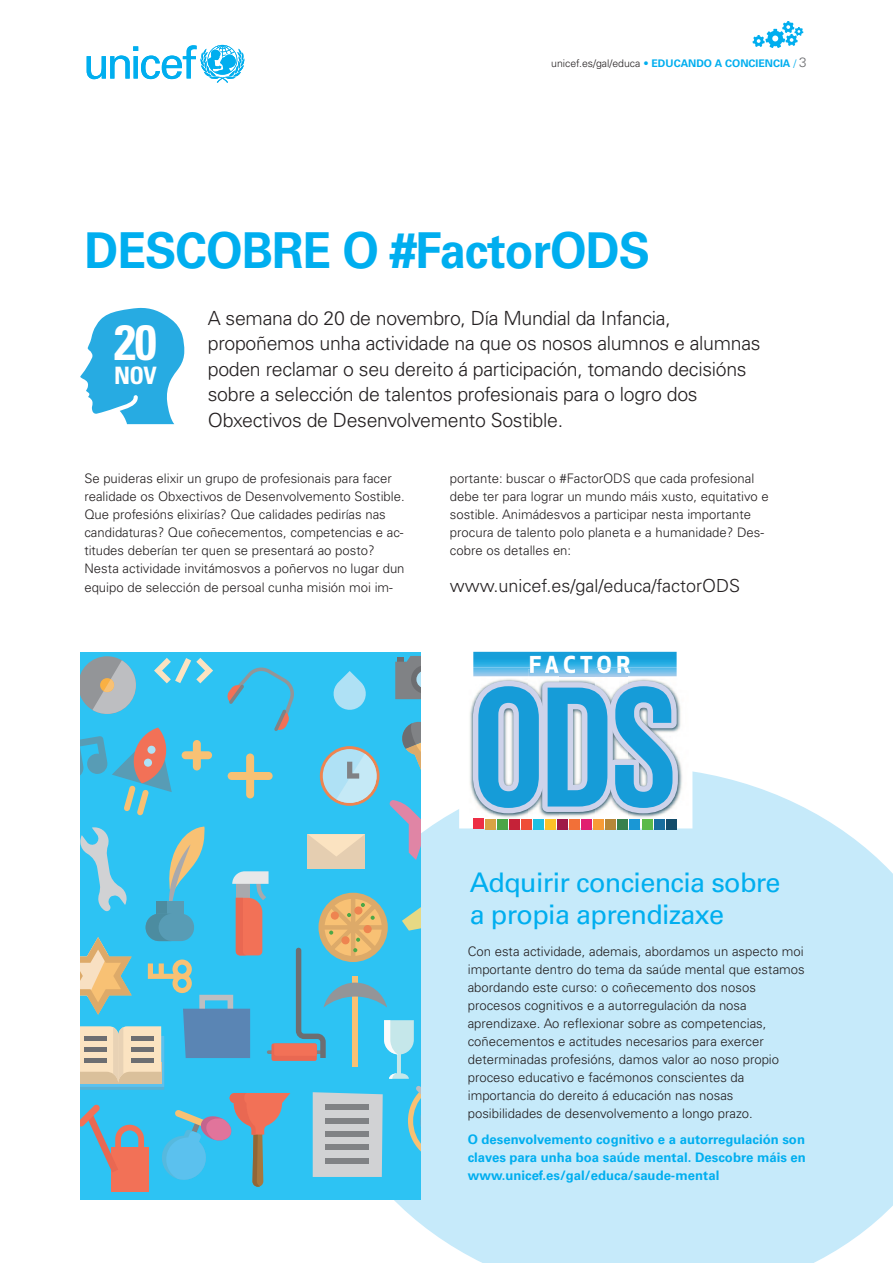
<style>
.page{position:relative;width:893px;height:1263px;background:#fff}
.page>*{position:absolute;margin:0;border:0;box-sizing:border-box;transform-origin:0 0}
.t1{font:700 49.5px "Univers";letter-spacing:-.02em;color:#00aeef;scale:.95 1}
.t2{font:700 condensed 49.5px "Univers";color:#fff}
.t3{font:27px/32.4px "Univers";letter-spacing:-.025em;color:#00aeef}
.t4{font:700 condensed 24px "Univers";color:#fff}
.t5{font:700 22.8px "Apex New";letter-spacing:.18em;color:#fff}
.t6{font:300 19.5px/25.5px "Univers";letter-spacing:-.015em;color:#231f20}
.t7{font:300 18px "Univers";color:#231f20}
.t8{font:300 13.2px/18.1px "Univers";color:#231f20}
.t9{font:700 13.2px/18px "Univers";color:#00aeef;text-align:justify}
.t10{font:300 10.5px "Univers";color:#231f20}
.s1{color:#00aeef}
.s2{font-weight:700;color:#00aeef}
.s3{font-size:13.5px;color:#6c6d70}
</style>
<div class="page">
<div style="left:394px;top:771px;width:499px;height:492px;background:#c6eafa"></div>
<svg style="left:753px;top:21px;width:50px;height:27px"></svg>
<svg style="left:87px;top:45px;width:157px;height:38px"></svg>
<svg style="left:80px;top:308px;width:104px;height:116px"></svg>
<img style="left:459px;top:669px;width:233px;height:159px">
<img style="left:473px;top:669px;width:55px;height:7px">
<svg style="left:473px;top:652px;width:204px;height:17px;background:#28a8df"></svg>
<img style="left:559px;top:669px;width:32px;height:4px">
<img style="left:528px;top:669px;width:31px;height:158px">
<img style="left:530px;top:669px;width:29px;height:4px">
<img style="left:627px;top:668px;width:50px;height:8px">
<img style="left:596px;top:668px;width:34px;height:5px">
<img style="left:596px;top:673px;width:31px;height:154px">
<img style="left:596px;top:669px;width:31px;height:4px">
<svg style="left:473px;top:681px;width:205px;height:132px;background:#6cb6dd"></svg>
<div style="left:666px;top:819px;width:10px;height:11px;background:#134c6b"></div>
<div style="left:654px;top:819px;width:10px;height:11px;background:#186e9f"></div>
<div style="left:642px;top:819px;width:10px;height:11px;background:#5bba4a"></div>
<div style="left:630px;top:819px;width:10px;height:11px;background:#1a97d5"></div>
<div style="left:618px;top:819px;width:10px;height:11px;background:#38804c"></div>
<div style="left:605px;top:819px;width:11px;height:11px;background:#b78739"></div>
<div style="left:593px;top:819px;width:11px;height:11px;background:#f89b37"></div>
<div style="left:581px;top:819px;width:11px;height:11px;background:#e11f70"></div>
<div style="left:569px;top:819px;width:11px;height:11px;background:#f27038"></div>
<div style="left:557px;top:819px;width:11px;height:11px;background:#9e1b48"></div>
<div style="left:545px;top:819px;width:11px;height:11px;background:#fcc128"></div>
<div style="left:533px;top:819px;width:11px;height:11px;background:#20c0e2"></div>
<div style="left:521px;top:819px;width:11px;height:11px;background:#ef4d38"></div>
<div style="left:509px;top:819px;width:11px;height:11px;background:#c52238"></div>
<div style="left:497px;top:819px;width:11px;height:11px;background:#4ba548"></div>
<div style="left:485px;top:819px;width:11px;height:11px;background:#d8a344"></div>
<div style="left:473px;top:818px;width:11px;height:11px;background:#ed2e45"></div>
<div style="left:80px;top:653px;width:340px;height:547px;background:#2dc3f3"></div>
<div style="left:111px;top:1147px;width:38px;height:45px;background:#f27157"></div>
<svg style="left:80px;top:656px;width:341px;height:533px"></svg>
<p class="t10" style="left:551px;top:59px;width:257px">unicef.es/gal/educa <span class="s1">•</span> <span class="s2">EDUCANDO A CONCIENCIA</span> <span class="s1">/</span> <span class="s3">3</span></p>
<p class="t1" style="left:84px;top:232px;width:597px">DESCOBRE O #FactorODS</p>
<p class="t2" style="left:114px;top:324px;width:44px">20</p>
<p class="t4" style="left:114px;top:366px;width:44px">NOV</p>
<p class="t6" style="left:208px;top:307px;width:554px">A semana do 20 de novembro, Día Mundial da Infancia, propoñemos unha actividade na que os nosos alumnos e alumnas poden reclamar o seu dereito á participación, tomando decisións sobre a selección de talentos profesionais para o logro dos</p>
<p class="t6" style="left:208px;top:409px;width:357px">Obxectivos de Desenvolvemento Sostible.</p>
<p class="t8" style="left:84px;top:470px;width:322px">Se puideras elixir un grupo de profesionais para facer realidade os Obxectivos de Desenvolvemento Sostible.<br>Que profesións elixirías? Que calidades pedirías nas candidaturas? Que coñecementos, competencias e ac&shy;titudes deberían ter quen se presentará ao posto?<br>Nesta actividade invitámosvos a poñervos no lugar dun equipo de selección de persoal cunha misión moi im-</p>
<p class="t8" style="left:450px;top:470px;width:320px">portante: buscar o #FactorODS que cada profesional debe ter para lograr un mundo máis xusto, equitativo e sostible. Animádesvos a participar nesta importante procura de talento polo planeta e a humanidade? Des&shy;cobre os detalles en:</p>
<p class="t7" style="left:450px;top:579px;width:292px">www.unicef.es/gal/educa/factorODS</p>
<p class="t5" style="left:529px;top:652px;width:103px">FACTOR</p>
<p class="t3" style="left:470px;top:868px;width:312px">Adquirir conciencia sobre a propia aprendizaxe</p>
<p class="t8" style="left:468px;top:943px;width:339px">Con esta actividade, ademais, abordamos un aspecto moi importante dentro do tema da saúde mental que estamos abordando este curso: o coñecemento dos nosos procesos cognitivos e a autorregulación da nosa aprendizaxe. Ao reflexionar sobre as competencias, coñecementos e actitudes necesarios para exercer determinadas profesións, damos valor ao noso propio proceso educativo e facémonos conscientes da importancia do dereito á educación nas nosas posibilidades de desenvolvemento a longo prazo.</p>
<p class="t9" style="left:468px;top:1132px;width:340px">O desenvolvemento cognitivo e a autorregulación son claves para unha boa saúde mental. Descobre máis en www.unicef.es/gal/educa/saude-mental</p>
</div>
